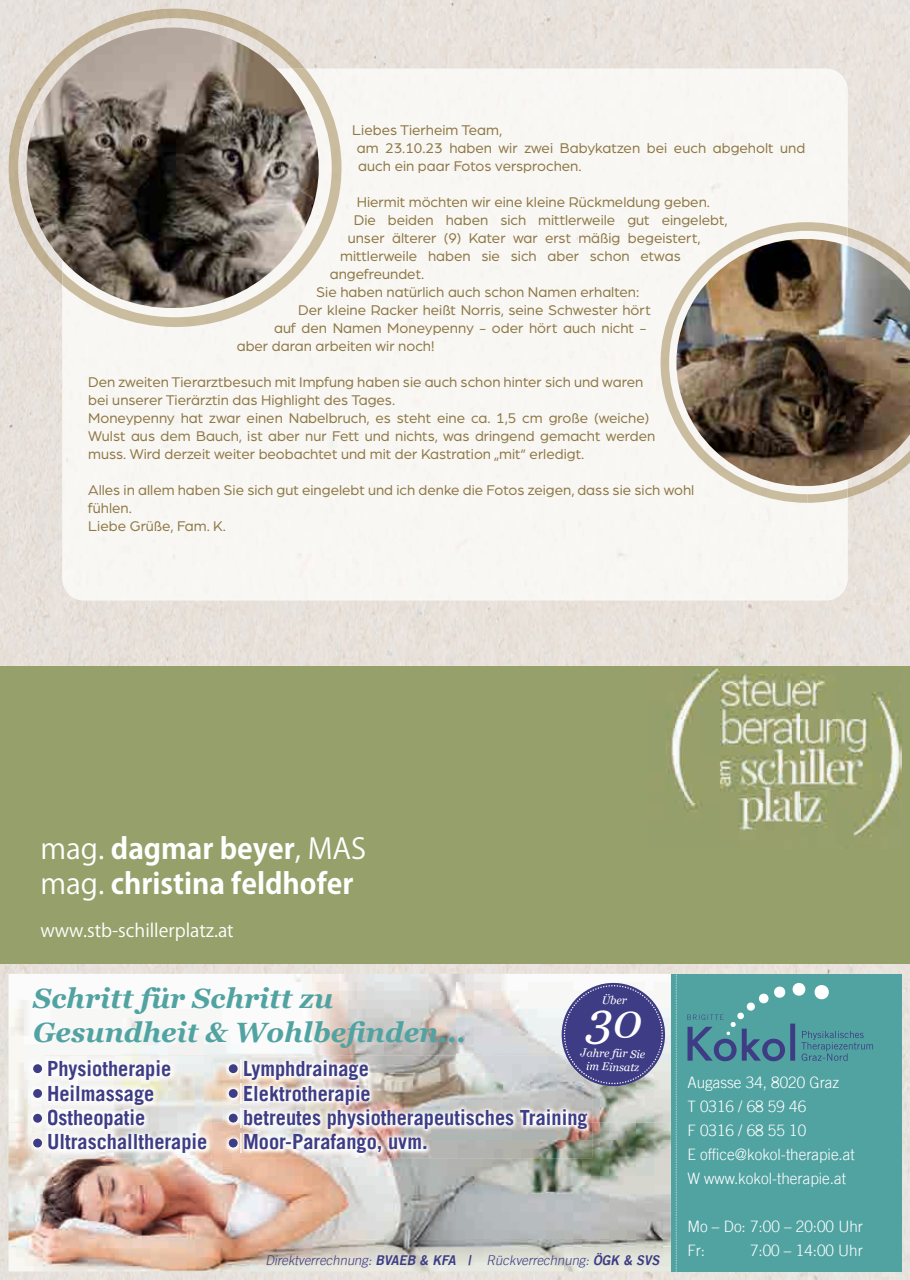
<style>
.page{position:relative;width:910px;height:1280px;background:#fff}
.page>*{position:absolute;margin:0;border:0;box-sizing:border-box;transform-origin:0 0}
.t1{font:700 28.5px/34.2px "Koz Go Pr 6 N";color:#fff}
.t2{font:italic 700 27.9px/33.5px "Georgia";color:#51a3a2}
.t3{font:700 21px/24.3px "Trade Gothic LT";color:#3e3c84}
.t4{font:18px "Koz Go Pr 6 N";color:#fff}
.t5{font:300 15.75px/24px "Trade Gothic LT";color:#fff}
.t6{font:15px/18px "Arboria";color:#8e7845}
.t7{font:italic 300 13.5px "Trade Gothic LT";color:#3e3c84}
.t8{font:italic 11.25px/13.5px "Georgia";color:#fff;text-align:center}
.s1{font-weight:400}
.s2{font-family:"Trade Gothic LT Bold Two";font-weight:400}
</style>
<div class="page">
<img style="left:831px;top:0;width:79px;height:1280px">
<img style="left:0;top:0;width:831px;height:106px">
<div style="left:214px;top:600px;width:617px;height:680px;background:#e8e1db"></div>
<img style="left:0;top:588px;width:214px;height:692px">
<div style="left:0;top:106px;width:63px;height:482px;background:#e7e0db"></div>
<img style="left:8px;top:9px;width:297px;height:276px">
<img style="left:63px;top:69px;width:279px;height:258px">
<img style="left:12px;top:28px;width:321px;height:294px">
<img style="left:847px;top:228px;width:63px;height:11px">
<img style="left:660px;top:222px;width:187px;height:281px">
<img style="left:807px;top:498px;width:40px;height:5px">
<img style="left:664px;top:239px;width:246px;height:259px">
<img style="left:9px;top:974px;width:662px;height:297px">
<div style="left:671px;top:974px;width:230px;height:297px;background:#51a3a2"></div>
<svg style="left:687px;top:983px;width:186px;height:78px"></svg>
<svg style="left:676px;top:974px;width:1px;height:297px"></svg>
<img style="left:43px;top:1056px;width:169px;height:102px">
<img style="left:48px;top:1109px;width:96px;height:20px">
<img style="left:239px;top:1056px;width:353px;height:102px">
<img style="left:28px;top:1059px;width:19px;height:19px">
<div style="left:33px;top:1064px;width:9px;height:9px;background:#3e3c84;border-radius:50%"></div>
<img style="left:224px;top:1059px;width:19px;height:19px">
<div style="left:229px;top:1064px;width:9px;height:9px;background:#3e3c84;border-radius:50%"></div>
<img style="left:28px;top:1109px;width:15px;height:19px">
<svg style="left:43px;top:1123px;width:4px;height:5px"></svg>
<img style="left:43px;top:1109px;width:4px;height:14px">
<div style="left:33px;top:1114px;width:9px;height:9px;background:#3e3c84;border-radius:50%"></div>
<img style="left:224px;top:1108px;width:15px;height:20px">
<svg style="left:239px;top:1123px;width:4px;height:5px"></svg>
<img style="left:239px;top:1108px;width:4px;height:15px">
<div style="left:229px;top:1114px;width:9px;height:8px;background:#3e3c84;border-radius:50%"></div>
<img style="left:28px;top:1084px;width:19px;height:19px">
<div style="left:33px;top:1089px;width:9px;height:9px;background:#3e3c84;border-radius:50%"></div>
<img style="left:224px;top:1084px;width:19px;height:19px">
<div style="left:229px;top:1089px;width:9px;height:9px;background:#3e3c84;border-radius:50%"></div>
<img style="left:28px;top:1133px;width:19px;height:19px">
<div style="left:33px;top:1138px;width:9px;height:9px;background:#3e3c84;border-radius:50%"></div>
<img style="left:224px;top:1133px;width:19px;height:19px">
<div style="left:229px;top:1138px;width:9px;height:9px;background:#3e3c84;border-radius:50%"></div>
<div style="left:9px;top:666px;width:892px;height:298px;background:#96a06a"></div>
<img style="left:666px;top:666px;width:235px;height:171px">
<svg style="left:561px;top:982px;width:105px;height:105px;background:#68679c"></svg>
<p class="t6" style="left:357px;top:121px;width:450px;text-indent:-4px">Liebes Tierheim Team,<br>am 23.10.23 haben wir zwei Babykatzen bei euch abgeholt und auch ein paar Fotos versprochen.</p>
<p class="t6" style="left:357px;top:193px;width:355px">Hiermit möchten wir eine kleine Rückmeldung geben.</p>
<p class="t6" style="left:354px;top:211px;width:375px">Die beiden haben sich mittlerweile gut eingelebt,</p>
<p class="t6" style="left:348px;top:229px;width:354px">unser älterer (9) Kater war erst mäßig begeistert,</p>
<p class="t6" style="left:340px;top:247px;width:342px">mittlerweile haben sie sich aber schon etwas</p>
<p class="t6" style="left:330px;top:265px;width:96px">angefreundet.</p>
<p class="t6" style="left:316px;top:283px;width:325px">Sie haben natürlich auch schon Namen erhalten:</p>
<p class="t6" style="left:298px;top:301px;width:354px">Der kleine Racker heißt Norris, seine Schwester hört</p>
<p class="t6" style="left:274px;top:319px;width:373px">auf den Namen Moneypenny - oder hört auch nicht -</p>
<p class="t6" style="left:237px;top:337px;width:199px">aber daran arbeiten wir noch!</p>
<p class="t6" style="left:88px;top:373px;width:569px">Den zweiten Tierarztbesuch mit Impfung haben sie auch schon hinter sich und waren bei unserer Tierärztin das Highlight des Tages.<br>Moneypenny hat zwar einen Nabelbruch, es steht eine ca. 1,5 cm große (weiche)<br>Wulst aus dem Bauch, ist aber nur Fett und nichts, was dringend gemacht werden muss. Wird derzeit weiter beobachtet und mit der Kastration „mit“ erledigt.</p>
<p class="t6" style="left:88px;top:481px;width:608px">Alles in allem haben Sie sich gut eingelebt und ich denke die Fotos zeigen, dass sie sich wohl fühlen.<br>Liebe Grüße, Fam. K.</p>
<h1 class="t1" style="left:40px;top:832px;width:327px"><span class="s1">mag.</span> dagmar beyer<span class="s1">, MAS mag.</span> christina feldhofer</h1>
<p class="t4" style="left:40px;top:920px;width:195px">www.stb-schillerplatz.at</p>
<h2 class="t2" style="left:33px;top:982px;width:434px">Schritt für Schritt zu<br>Gesundheit &amp; Wohlbefinden...</h2>
<p class="t8" style="left:602px;top:993px;width:27px;rotate:1deg">Über</p>
<p class="t8" style="left:581px;top:1046px;width:66px;rotate:1deg">Jahre für Sie im Einsatz</p>
<h3 class="t3" style="left:47px;top:1056px;width:162px">Physiotherapie<br>Heilmassage<br>Ostheopatie<br>Ultraschalltherapie</h3>
<h3 class="t3" style="left:243px;top:1056px;width:346px">Lymphdrainage<br>Elektrotherapie<br>betreutes physiotherapeutisches Training<br>Moor-Parafango, uvm.</h3>
<p class="t7" style="left:265px;top:1252px;width:398px">Direktverrechnung: <span class="s2">BVAEB &amp; KFA |</span> Rückverrechnung: <span class="s2">ÖGK &amp; SVS</span></p>
<p class="t5" style="left:687px;top:1070px;width:169px">Augasse 34, 8020 Graz<br>T 0316 / 68 59 46<br>F 0316 / 68 55 10<br>E office@kokol-therapie.at<br>W www.kokol-therapie.at</p>
<p class="t5" style="left:687px;top:1214px;width:177px">Mo – Do: 7:00 – 20:00 Uhr<br>Fr:</p>
<p class="t5" style="left:750px;top:1238px;width:114px">7:00 – 14:00 Uhr</p>
</div>
